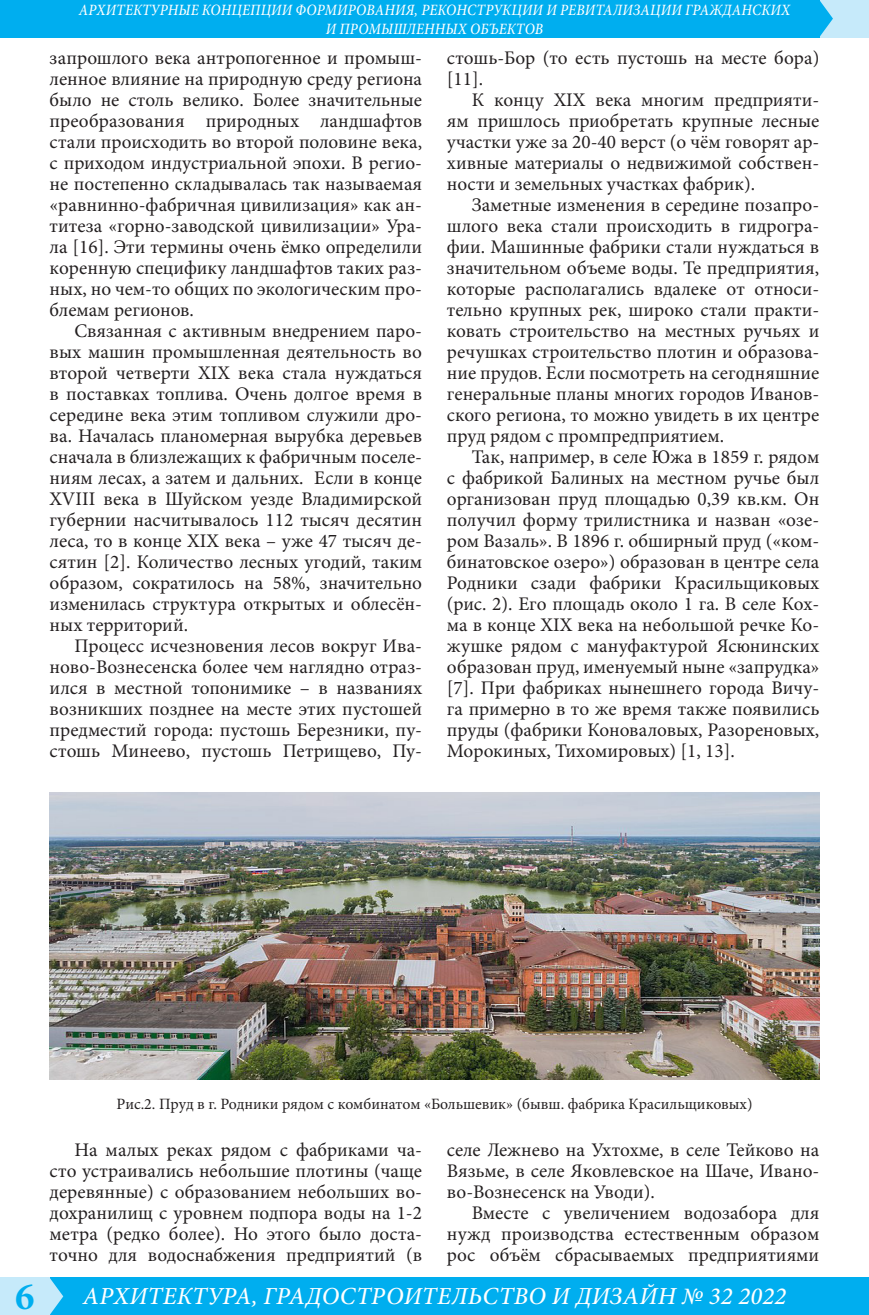
<style>
.page{position:relative;width:869px;height:1315px;background:#fff}
.page>*{position:absolute;margin:0;border:0;box-sizing:border-box;transform-origin:0 0}
.t1{font:700 38.5px "Minion Pro";color:#00aeef}
.t2{font:italic 500 24.5px "Minion Pro";letter-spacing:.01em;color:#fff}
.t3{font:19.25px/21px "Minion Pro";color:#231f20;text-align:justify}
.t4{font:italic 500 15.75px/18.9px "Minion Pro";letter-spacing:.01em;color:#fff;text-align:center;scale:.9 1}
.Рисунок{font:15.75px "Minion Pro";color:#231f20}
</style>
<div class="page">
<div style="left:46px;top:1277px;width:822px;height:38px;background:#00aeef"></div>
<div style="left:819px;top:0;width:49px;height:37px;background:#c6eafa"></div>
<div style="left:0;top:1277px;width:50px;height:38px;background:#c6eafa"></div>
<div style="left:0;top:0;width:819px;height:37px;background:#00aeef"></div>
<svg style="left:50px;top:1278px;width:13px;height:37px"></svg>
<svg style="left:819px;top:0;width:13px;height:37px"></svg>
<img style="left:50px;top:792px;width:769px;height:287px">
<p class="t4" style="left:79px;top:0;width:791px">АРХИТЕКТУРНЫЕ КОНЦЕПЦИИ ФОРМИРОВАНИЯ, РЕКОНСТРУКЦИИ И РЕВИТАЛИЗАЦИИ ГРАЖДАНСКИХ<br>И ПРОМЫШЛЕННЫХ ОБЪЕКТОВ</p>
<p class="t3" style="left:50px;top:47px;width:374px">запрошлого века антропогенное и промыш&shy;ленное влияние на природную среду региона было не столь велико. Более значительные преобразования природных ландшафтов стали происходить во второй половине века, с приходом индустриальной эпохи. В регио&shy;не постепенно складывалась так называемая «равнинно-фабричная цивилизация» как ан&shy;титеза «горно-заводской цивилизации» Ура&shy;ла [16]. Эти термины очень ёмко определили коренную специфику ландшафтов таких раз&shy;ных, но чем-то общих по экологическим про&shy;блемам регионов.</p>
<p class="t3" style="left:50px;top:320px;width:374px;text-indent:25px">Связанная с активным внедрением паро&shy;вых машин промышленная деятельность во второй четверти XIX века стала нуждаться в поставках топлива. Очень долгое время в середине века этим топливом служили дро&shy;ва. Началась планомерная вырубка деревьев сначала в близлежащих к фабричным поселе&shy;ниям лесах, а затем и дальних. Если в конце XVIII века в Шуйском уезде Владимирской губернии насчитывалось 112 тысяч десятин леса, то в конце XIX века – уже 47 тысяч де&shy;сятин [2]. Количество лесных угодий, таким образом, сократилось на 58%, значительно изменилась структура открытых и облесён&shy;ных территорий.</p>
<p class="t3" style="left:50px;top:635px;width:374px;text-indent:25px">Процесс исчезновения лесов вокруг Ива&shy;ново-Вознесенска более чем наглядно отраз&shy;ился в местной топонимике – в названиях возникших позднее на месте этих пустошей предместий города: пустошь Березники, пу&shy;стошь Минеево, пустошь Петрищево, Пу-</p>
<p class="t3" style="left:446px;top:47px;width:374px">стошь-Бор (то есть пустошь на месте бора) [11].</p>
<p class="t3" style="left:446px;top:89px;width:374px;text-indent:25px">К концу XIX века многим предприяти&shy;ям пришлось приобретать крупные лесные участки уже за 20-40 верст (о чём говорят ар&shy;хивные материалы о недвижимой собствен&shy;ности и земельных участках фабрик).</p>
<p class="t3" style="left:446px;top:194px;width:374px;text-indent:25px">Заметные изменения в середине позапро&shy;шлого века стали происходить в гидрогра&shy;фии. Машинные фабрики стали нуждаться в значительном объеме воды. Те предприятия, которые располагались вдалеке от относи&shy;тельно крупных рек, широко стали практи&shy;ковать строительство на местных ручьях и речушках строительство плотин и образова&shy;ние прудов. Если посмотреть на сегодняшние генеральные планы многих городов Иванов&shy;ского региона, то можно увидеть в их центре пруд рядом с промпредприятием.</p>
<p class="t3" style="left:446px;top:446px;width:374px;text-indent:25px">Так, например, в селе Южа в 1859 г. рядом с фабрикой Балиных на местном ручье был организован пруд площадью 0,39 кв.км. Он получил форму трилистника и назван «озе&shy;ром Вазаль». В 1896 г. обширный пруд («ком&shy;бинатовское озеро») образован в центре села Родники сзади фабрики Красильщиковых (рис. 2). Его площадь около 1 га. В селе Кох&shy;ма в конце XIX века на небольшой речке Ко&shy;жушке рядом с мануфактурой Ясюнинских образован пруд, именуемый ныне «запрудка» [7]. При фабриках нынешнего города Вичу&shy;га примерно в то же время также появились пруды (фабрики Коноваловых, Разореновых, Морокиных, Тихомировых) [1, 13].</p>
<p class="Рисунок" style="left:116px;top:1093px;width:637px">Рис.2. Пруд в г. Родники рядом с комбинатом «Большевик» (бывш. фабрика Красильщиковых)</p>
<p class="t3" style="left:50px;top:1139px;width:374px;text-indent:25px">На малых реках рядом с фабриками ча&shy;сто устраивались небольшие плотины (чаще деревянные) с образованием небольших во&shy;дохранилищ с уровнем подпора воды на 1-2 метра (редко более). Но этого было доста&shy;точно для водоснабжения предприятий (в</p>
<p class="t3" style="left:446px;top:1139px;width:374px">селе Лежнево на Ухтохме, в селе Тейково на Вязьме, в селе Яковлевское на Шаче, Ивано&shy;во-Вознесенск на Уводи).</p>
<p class="t3" style="left:446px;top:1202px;width:374px;text-indent:25px">Вместе с увеличением водозабора для нужд производства естественным образом рос объём сбрасываемых предприятиями</p>
<h1 class="t1" style="left:15px;top:1269px;width:21px">6</h1>
<p class="t2" style="left:83px;top:1279px;width:704px">АРХИТЕКТУРА, ГРАДОСТРОИТЕЛЬСТВО И ДИЗАЙН № 32 2022</p>
</div>
